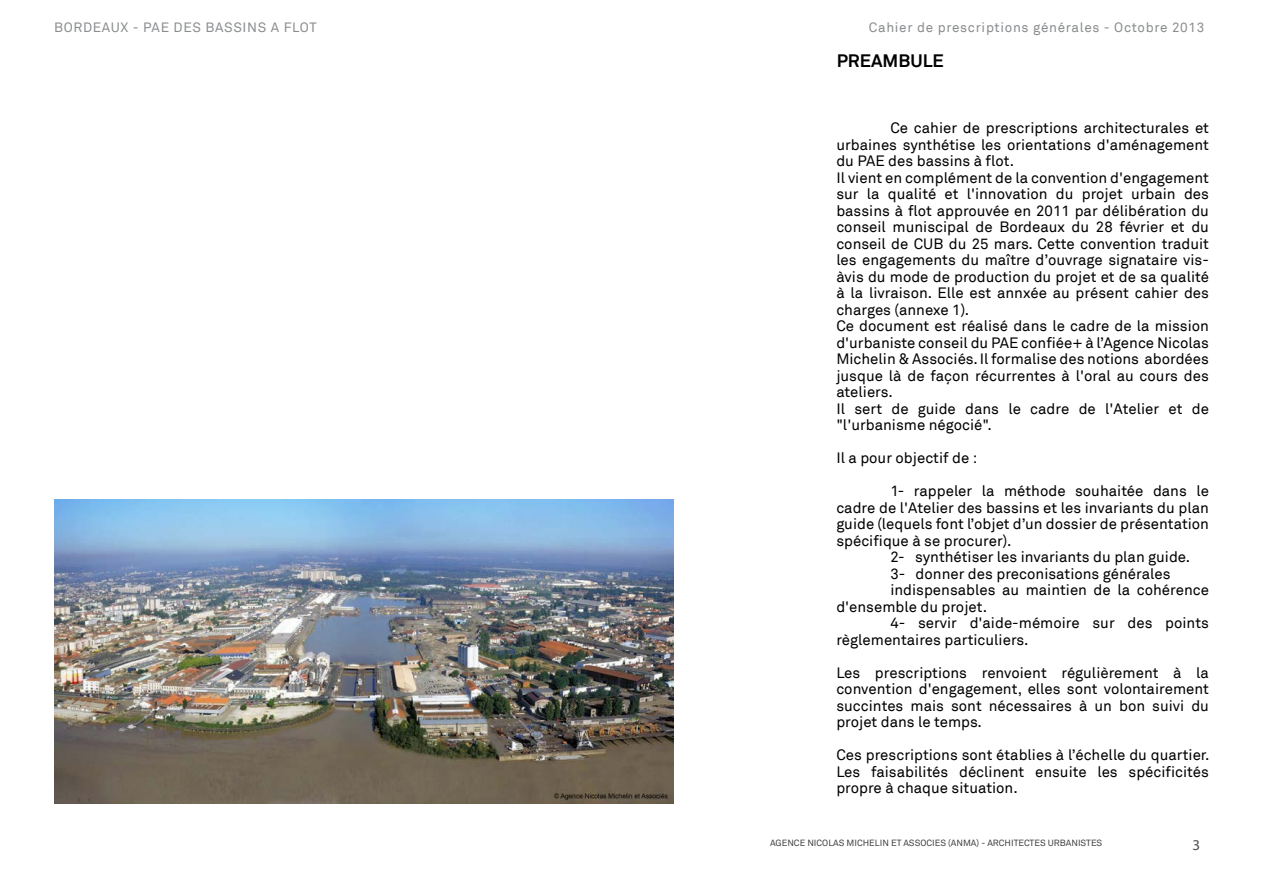
<style>
.page{position:relative;width:1263px;height:893px;background:#fff}
.page>*{position:absolute;margin:0;border:0;box-sizing:border-box;transform-origin:0 0}
.t1{font:700 18px "Akkurat";color:#000}
.t2{font:15px/16.5px "Akkurat";color:#000;text-align:justify}
.t3{font:15px "Myriad Pro";color:#4f4f51}
.t4{font:13.5px "Akkurat";letter-spacing:.05em;color:#8a8c8e}
.t5{font:9px "Akkurat";color:#3e3e3f}
</style>
<div class="page">
<img style="left:54px;top:500px;width:619px;height:304px">
<p class="t4" style="left:54px;top:19px;width:264px">BORDEAUX - PAE DES BASSINS A FLOT</p>
<p class="t4" style="left:869px;top:19px;width:337px">Cahier de prescriptions générales - Octobre 2013</p>
<p class="t1" style="left:837px;top:49px;width:109px">PREAMBULE</p>
<p class="t2" style="left:836px;top:120px;width:374px;text-align:left;text-indent:54px">Ce cahier de prescriptions architecturales et urbaines synthétise les orientations d'aménagement du PAE des bassins à flot.<br>Il vient en complément de la convention d'engagement sur la qualité et l'innovation du projet urbain des bassins à flot approuvée en 2011 par délibération du conseil muniscipal de Bordeaux du 28 février et du conseil de CUB du 25 mars. Cette convention traduit les engagements du maître d’ouvrage signataire vis&shy;àvis du mode de production du projet et de sa qualité à la livraison. Elle est annxée au présent cahier des charges (annexe 1).<br>Ce document est réalisé dans le cadre de la mission d'urbaniste conseil du PAE confiée+ à l’Agence Nicolas Michelin &amp; Associés. Il formalise des notions abordées jusque là de façon récurrentes à l'oral au cours des ateliers.<br>Il sert de guide dans le cadre de l'Atelier et de "l'urbanisme négocié".</p>
<p class="t2" style="left:836px;top:450px;width:142px">Il a pour objectif de :</p>
<p class="t2" style="left:836px;top:483px;width:374px;text-indent:54px">1- rappeler la méthode souhaitée dans le cadre de l'Atelier des bassins et les invariants du plan guide (lequels font l’objet d’un dossier de présentation spécifique à se procurer).</p>
<p class="t2" style="left:890px;top:549px;width:301px">2- synthétiser les invariants du plan guide.</p>
<p class="t2" style="left:890px;top:566px;width:282px">3- donner des preconisations générales</p>
<p class="t2" style="left:890px;top:582px;width:320px">indispensables au maintien de la cohérence</p>
<p class="t2" style="left:836px;top:599px;width:152px">d'ensemble du projet.</p>
<p class="t2" style="left:890px;top:615px;width:320px">4- servir d'aide-mémoire sur des points</p>
<p class="t2" style="left:836px;top:632px;width:194px">règlementaires particuliers.</p>
<p class="t2" style="left:836px;top:665px;width:374px">Les prescriptions renvoient régulièrement à la convention d'engagement, elles sont volontairement succintes mais sont nécessaires à un bon suivi du projet dans le temps.</p>
<p class="t2" style="left:836px;top:747px;width:375px">Ces prescriptions sont établies à l’échelle du quartier.<br>Les faisabilités déclinent ensuite les spécificités propre à chaque situation.</p>
<p class="t5" style="left:770px;top:837px;width:334px">AGENCE NICOLAS MICHELIN ET ASSOCIES (ANMA) - ARCHITECTES URBANISTES</p>
<p class="t3" style="left:1192px;top:836px;width:9px">3</p>
</div>
